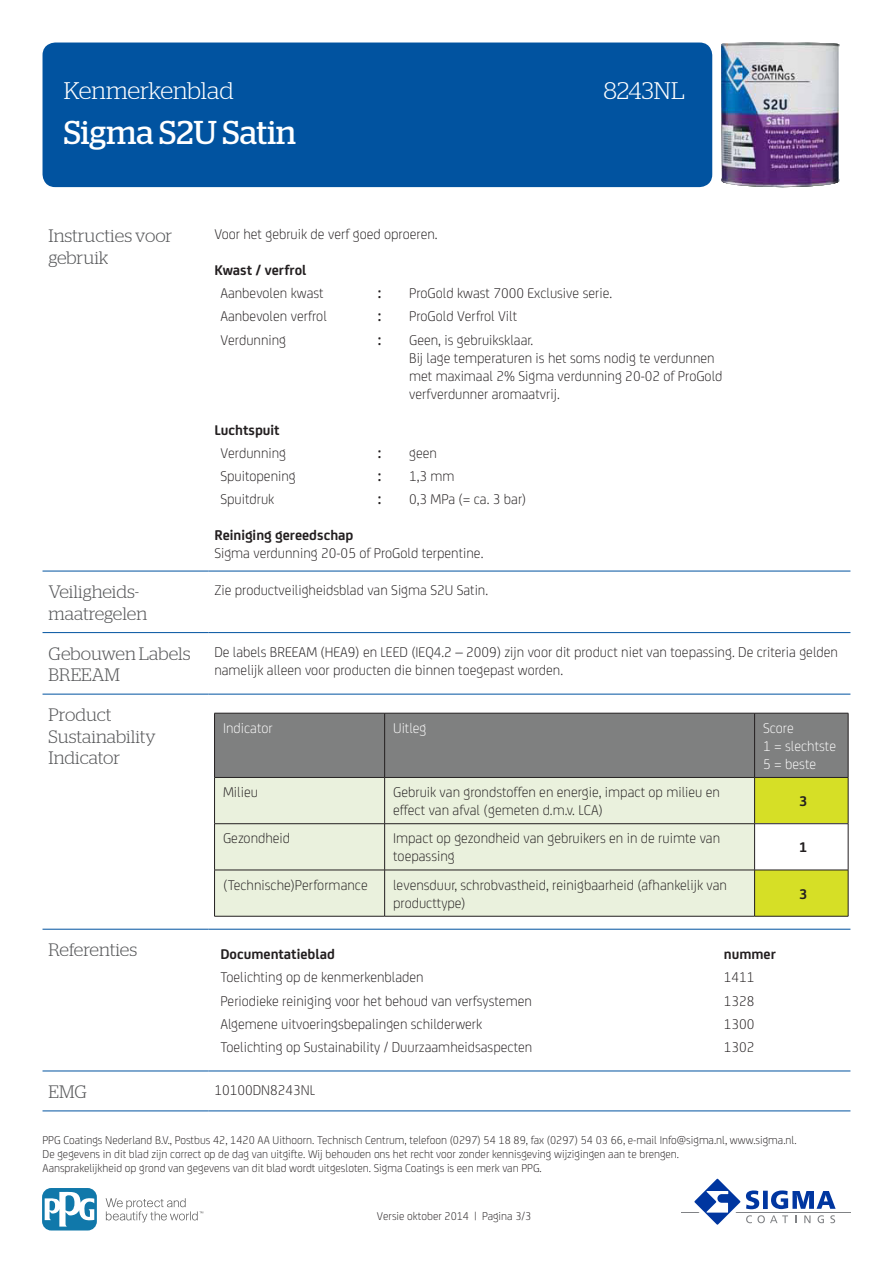
<style>
.page{position:relative;width:893px;height:1263px;background:#fff}
.page>*{position:absolute;margin:0;border:0;box-sizing:border-box;transform-origin:0 0}
.t1{font:33px "Stag";color:#fff}
.t2{font:300 24px "Stag";color:#fff}
.KOP{font:300 18px/21.6px "Stag";color:#57585a}
.BODY{font:300 15px/18px "FS Joey";color:#231f20}
.BODY-2{font:700 15px "FS Joey";color:#231f20}
.t3{font:300 15px/18px "FS Joey";color:#fff}
.BODY_CENTER{font:700 15px "FS Joey";color:#231f20}
.t4{font:300 12px/14.4px "FS Joey";color:#231f20}
.s1{font-weight:700}
</style>
<div class="page">
<div style="left:43px;top:43px;width:669px;height:144px;background:#0153a0;border-radius:13px"></div>
<hr style="left:681px;top:1211px;width:169px;height:1px;background:#808285">
<svg style="left:689px;top:1178px;width:147px;height:47px"></svg>
<svg style="left:106px;top:1198px;width:97px;height:24px"></svg>
<svg style="left:43px;top:1188px;width:54px;height:42px"></svg>
<svg style="left:45px;top:1191px;width:49px;height:35px"></svg>
<hr style="left:43px;top:571px;width:165px;height:1px;background:#0153a0">
<hr style="left:208px;top:571px;width:642px;height:1px;background:#0153a0">
<hr style="left:43px;top:632px;width:165px;height:1px;background:#0153a0">
<hr style="left:208px;top:632px;width:642px;height:1px;background:#0153a0">
<hr style="left:43px;top:694px;width:165px;height:1px;background:#0153a0">
<hr style="left:208px;top:694px;width:642px;height:1px;background:#0153a0">
<hr style="left:43px;top:929px;width:165px;height:1px;background:#0153a0">
<hr style="left:208px;top:929px;width:642px;height:1px;background:#0153a0">
<hr style="left:43px;top:1070px;width:165px;height:1px;background:#0153a0">
<hr style="left:208px;top:1070px;width:642px;height:1px;background:#0153a0">
<hr style="left:43px;top:1110px;width:165px;height:1px;background:#0153a0">
<hr style="left:208px;top:1110px;width:642px;height:1px;background:#0153a0">
<svg style="left:215px;top:714px;width:633px;height:202px;background:#c4c9b1"></svg>
<div style="left:755px;top:824px;width:93px;height:46px;background:#fff"></div>
<hr style="left:214px;top:713px;width:171px;height:1px;background:#231f20">
<hr style="left:214px;top:713px;width:1px;height:64px;background:#231f20">
<hr style="left:385px;top:713px;width:370px;height:1px;background:#231f20">
<hr style="left:384px;top:713px;width:1px;height:64px;background:#231f20">
<hr style="left:755px;top:713px;width:93px;height:1px;background:#231f20">
<hr style="left:754px;top:713px;width:1px;height:64px;background:#231f20">
<hr style="left:848px;top:713px;width:1px;height:64px;background:#231f20">
<hr style="left:214px;top:777px;width:171px;height:1px;background:#231f20">
<hr style="left:214px;top:778px;width:1px;height:45px;background:#231f20">
<hr style="left:385px;top:777px;width:370px;height:1px;background:#231f20">
<hr style="left:384px;top:778px;width:1px;height:45px;background:#231f20">
<hr style="left:755px;top:777px;width:93px;height:1px;background:#231f20">
<hr style="left:754px;top:778px;width:1px;height:45px;background:#231f20">
<hr style="left:848px;top:778px;width:1px;height:45px;background:#231f20">
<hr style="left:214px;top:823px;width:171px;height:1px;background:#231f20">
<hr style="left:214px;top:824px;width:1px;height:46px;background:#231f20">
<hr style="left:385px;top:823px;width:370px;height:1px;background:#231f20">
<hr style="left:384px;top:824px;width:1px;height:46px;background:#231f20">
<hr style="left:755px;top:823px;width:93px;height:1px;background:#231f20">
<hr style="left:754px;top:824px;width:1px;height:46px;background:#231f20">
<hr style="left:848px;top:824px;width:1px;height:46px;background:#231f20">
<hr style="left:214px;top:870px;width:171px;height:1px;background:#231f20">
<hr style="left:214px;top:870px;width:1px;height:46px;background:#231f20">
<hr style="left:385px;top:870px;width:370px;height:1px;background:#231f20">
<hr style="left:384px;top:870px;width:1px;height:46px;background:#231f20">
<hr style="left:755px;top:870px;width:93px;height:1px;background:#231f20">
<hr style="left:754px;top:870px;width:1px;height:46px;background:#231f20">
<hr style="left:848px;top:870px;width:1px;height:46px;background:#231f20">
<hr style="left:214px;top:916px;width:171px;height:1px;background:#231f20">
<hr style="left:385px;top:916px;width:370px;height:1px;background:#231f20">
<hr style="left:755px;top:916px;width:93px;height:1px;background:#231f20">
<img style="left:721px;top:43px;width:119px;height:145px">
<h2 class="t2" style="left:64px;top:77px;width:171px">Kenmerkenblad</h2>
<h2 class="t2" style="left:603px;top:77px;width:83px">8243NL</h2>
<h1 class="t1" style="left:64px;top:114px;width:234px">Sigma S2U Satin</h1>
<p class="KOP" style="left:49px;top:225px;width:125px">Instructies voor gebruik</p>
<p class="BODY" style="left:214px;top:224px;width:225px">Voor het gebruik de verf goed oproeren.</p>
<p class="BODY-2" style="left:214px;top:259px;width:94px">Kwast / verfrol</p>
<p class="BODY" style="left:220px;top:283px;width:105px">Aanbevolen kwast</p>
<p class="BODY-2" style="left:378px;top:282px;width:5px">:</p>
<p class="BODY" style="left:409px;top:283px;width:205px">ProGold kwast 7000 Exclusive serie.</p>
<p class="BODY" style="left:220px;top:306px;width:108px">Aanbevolen verfrol</p>
<p class="BODY-2" style="left:378px;top:305px;width:5px">:</p>
<p class="BODY" style="left:409px;top:306px;width:109px">ProGold Verfrol Vilt</p>
<p class="BODY" style="left:220px;top:330px;width:67px">Verdunning</p>
<p class="BODY-2" style="left:378px;top:328px;width:5px">:</p>
<p class="BODY" style="left:409px;top:330px;width:315px">Geen, is gebruiksklaar.<br>Bij lage temperaturen is het soms nodig te verdunnen met maximaal 2% Sigma verdunning 20-02 of ProGold verfverdunner aromaatvrij.</p>
<p class="BODY-2" style="left:214px;top:418px;width:67px">Luchtspuit</p>
<p class="BODY" style="left:220px;top:443px;width:67px">Verdunning</p>
<p class="BODY-2" style="left:378px;top:442px;width:5px">:</p>
<p class="BODY" style="left:409px;top:443px;width:29px">geen</p>
<p class="BODY" style="left:220px;top:466px;width:77px">Spuitopening</p>
<p class="BODY-2" style="left:378px;top:465px;width:5px">:</p>
<p class="BODY" style="left:409px;top:466px;width:47px">1,3 mm</p>
<p class="BODY" style="left:220px;top:489px;width:55px">Spuitdruk</p>
<p class="BODY-2" style="left:378px;top:488px;width:5px">:</p>
<p class="BODY" style="left:409px;top:489px;width:119px">0,3 MPa (= ca. 3 bar)</p>
<p class="BODY" style="left:214px;top:525px;width:271px"><span class="s1">Reiniging gereedschap<br></span>Sigma verdunning 20-05 of ProGold terpentine.</p>
<p class="KOP" style="left:49px;top:581px;width:100px">Veiligheids&shy;maatregelen</p>
<p class="BODY" style="left:214px;top:580px;width:275px">Zie productveiligheidsblad van Sigma S2U Satin.</p>
<p class="KOP" style="left:49px;top:642px;width:144px">Gebouwen Labels<br>BREEAM</p>
<p class="BODY" style="left:214px;top:642px;width:625px">De labels BREEAM (HEA9) en LEED (IEQ4.2 – 2009) zijn voor dit product niet van toepassing. De criteria gelden namelijk alleen voor producten die binnen toegepast worden.</p>
<p class="KOP" style="left:49px;top:704px;width:109px">Product<br>Sustainability<br>Indicator</p>
<p class="t3" style="left:223px;top:718px;width:51px">Indicator</p>
<p class="t3" style="left:393px;top:718px;width:35px">Uitleg</p>
<p class="t3" style="left:763px;top:718px;width:74px">Score<br>1 = slechtste<br>5 = beste</p>
<p class="BODY" style="left:223px;top:782px;width:36px">Milieu</p>
<p class="BODY" style="left:393px;top:782px;width:328px">Gebruik van grondstoffen en energie, impact op milieu en effect van afval (gemeten d.m.v. LCA)</p>
<p class="BODY_CENTER" style="left:799px;top:790px;width:10px">3</p>
<p class="BODY" style="left:223px;top:828px;width:69px">Gezondheid</p>
<p class="BODY" style="left:393px;top:828px;width:329px">Impact op gezondheid van gebruikers en in de ruimte van toepassing</p>
<p class="BODY_CENTER" style="left:799px;top:836px;width:10px">1</p>
<p class="BODY" style="left:223px;top:875px;width:146px">(Technische)Performance</p>
<p class="BODY" style="left:393px;top:875px;width:335px">levensduur, schrobvastheid, reinigbaarheid (afhankelijk van producttype)</p>
<p class="BODY_CENTER" style="left:799px;top:882px;width:10px">3</p>
<p class="KOP" style="left:49px;top:939px;width:90px">Referenties</p>
<p class="BODY-2" style="left:220px;top:943px;width:116px">Documentatieblad</p>
<p class="BODY-2" style="left:724px;top:943px;width:54px">nummer</p>
<p class="BODY" style="left:220px;top:967px;width:205px">Toelichting op de kenmerkenbladen</p>
<p class="BODY" style="left:724px;top:967px;width:32px">1411</p>
<p class="BODY" style="left:220px;top:991px;width:313px">Periodieke reiniging voor het behoud van verfsystemen</p>
<p class="BODY" style="left:724px;top:991px;width:32px">1328</p>
<p class="BODY" style="left:220px;top:1014px;width:263px">Algemene uitvoeringsbepalingen schilderwerk</p>
<p class="BODY" style="left:724px;top:1014px;width:32px">1300</p>
<p class="BODY" style="left:220px;top:1037px;width:314px">Toelichting op Sustainability / Duurzaamheidsaspecten</p>
<p class="BODY" style="left:724px;top:1037px;width:32px">1302</p>
<p class="KOP" style="left:49px;top:1081px;width:40px">EMG</p>
<p class="BODY" style="left:214px;top:1080px;width:102px">10100DN8243NL</p>
<p class="t4" style="left:43px;top:1132px;width:755px">PPG Coatings Nederland B.V., Postbus 42, 1420 AA Uithoorn. Technisch Centrum, telefoon (0297) 54 18 89, fax (0297) 54 03 66, e-mail Info@sigma.nl, www.sigma.nl.<br>De gegevens in dit blad zijn correct op de dag van uitgifte. Wij behouden ons het recht voor zonder kennisgeving wijzigingen aan te brengen.<br>Aansprakelijkheid op grond van gegevens van dit blad wordt uitgesloten. Sigma Coatings is een merk van PPG.</p>
<p class="t4" style="left:377px;top:1208px;width:156px">Versie oktober 2014 | Pagina 3/3</p>
</div>
